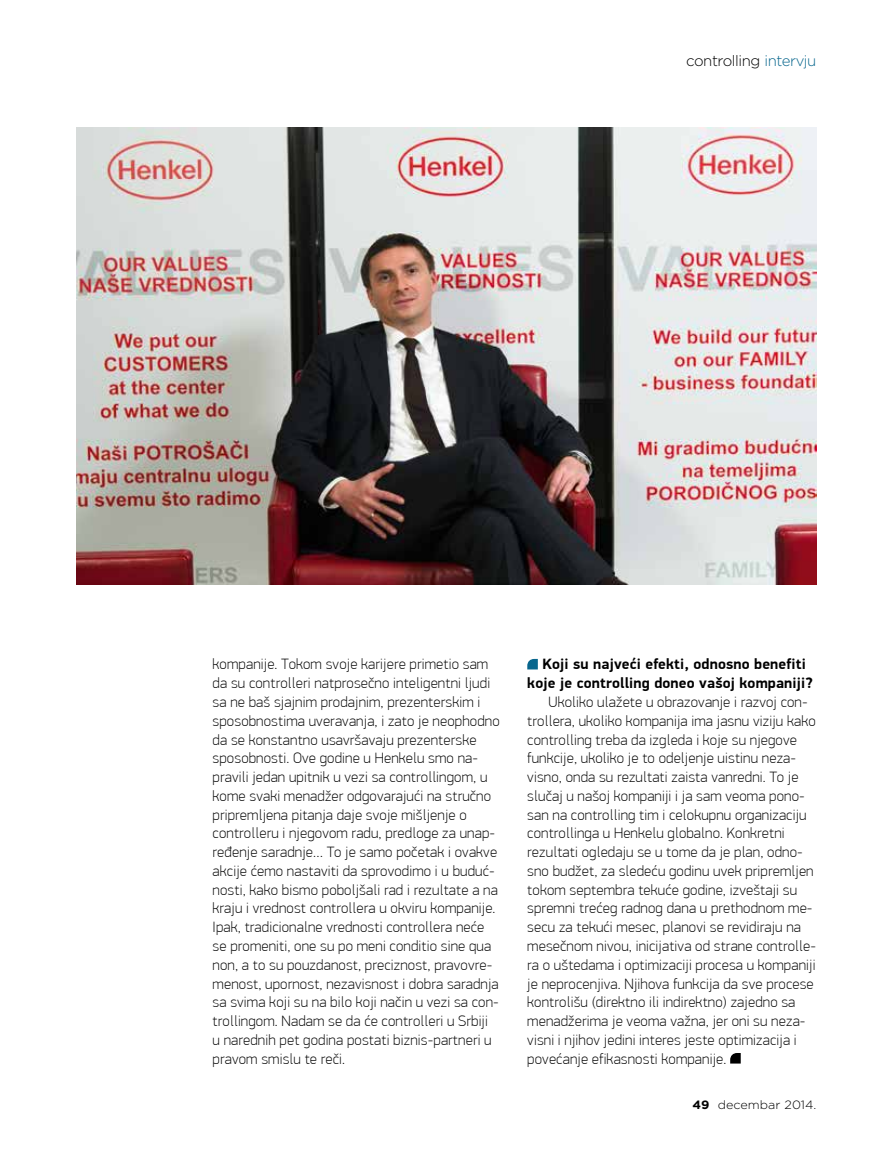
<style>
.page{position:relative;width:893px;height:1149px;background:#fff}
.page>*{position:absolute;margin:0;border:0;box-sizing:border-box;transform-origin:0 0}
.t1{font:100 15px/18.8px "PF Din Display Pro";letter-spacing:.01em;color:#000}
.t2{font:700 15px/18.8px "PF Din Display Pro";letter-spacing:.01em;color:#000;text-align:center}
.t3{font:300 15px "Gotham";letter-spacing:-.03em;color:#000}
.t4{font:300 12px "Gotham";color:#000;scale:1.05 1}
.s1{color:#08668d}
.s2{font-weight:700}
</style>
<div class="page">
<svg style="left:527px;top:658px;width:11px;height:11px"></svg>
<svg style="left:730px;top:1053px;width:11px;height:10px"></svg>
<img style="left:77px;top:128px;width:739px;height:456px">
<p class="t3" style="left:686px;top:51px;width:132px">controlling <span class="s1">intervju</span></p>
<p class="t1" style="left:213px;top:655px;width:289px">kompanije. Tokom svoje karijere primetio sam da su controlleri natprosečno inteligentni ljudi sa ne baš sjajnim prodajnim, prezenterskim i sposobnostima uveravanja, i zato je neophodno da se konstantno usavršavaju prezenterske sposobnosti. Ove godine u Henkelu smo na&shy;pravili jedan upitnik u vezi sa controllingom, u kome svaki menadžer odgovarajući na stručno pripremljena pitanja daje svoje mišljenje o controlleru i njegovom radu, predloge za unap&shy;ređenje saradnje… To je samo početak i ovakve akcije ćemo nastaviti da sprovodimo i u buduć&shy;nosti, kako bismo poboljšali rad i rezultate a na kraju i vrednost controllera u okviru kompanije.<br>Ipak, tradicionalne vrednosti controllera neće se promeniti, one su po meni conditio sine qua non, a to su pouzdanost, preciznost, pravovre&shy;menost, upornost, nezavisnost i dobra saradnja sa svima koji su na bilo koji način u vezi sa con&shy;trollingom. Nadam se da će controlleri u Srbiji<br>u narednih pet godina postati biznis-partneri u pravom smislu te reči.</p>
<p class="t2" style="left:527px;top:655px;width:287px">Koji su najveći efekti, odnosno benefiti koje je controlling doneo vašoj kompaniji?</p>
<p class="t1" style="left:527px;top:692px;width:290px;text-indent:21px">Ukoliko ulažete u obrazovanje i razvoj con&shy;trollera, ukoliko kompanija ima jasnu viziju kako controlling treba da izgleda i koje su njegove funkcije, ukoliko je to odeljenje uistinu neza&shy;visno, onda su rezultati zaista vanredni. To je slučaj u našoj kompaniji i ja sam veoma pono&shy;san na controlling tim i celokupnu organizaciju controllinga u Henkelu globalno. Konkretni rezultati ogledaju se u tome da je plan, odno&shy;sno budžet, za sledeću godinu uvek pripremljen tokom septembra tekuće godine, izveštaji su spremni trećeg radnog dana u prethodnom me&shy;secu za tekući mesec, planovi se revidiraju na mesečnom nivou, inicijativa od strane controlle&shy;ra o uštedama i optimizaciji procesa u kompaniji je neprocenjiva. Njihova funkcija da sve procese kontrolišu (direktno ili indirektno) zajedno sa menadžerima je veoma važna, jer oni su neza&shy;visni i njihov jedini interes jeste optimizacija i povećanje efikasnosti kompanije.</p>
<p class="t4" style="left:693px;top:1096px;width:119px"><span class="s2">49</span> decembar 2014.</p>
</div>
